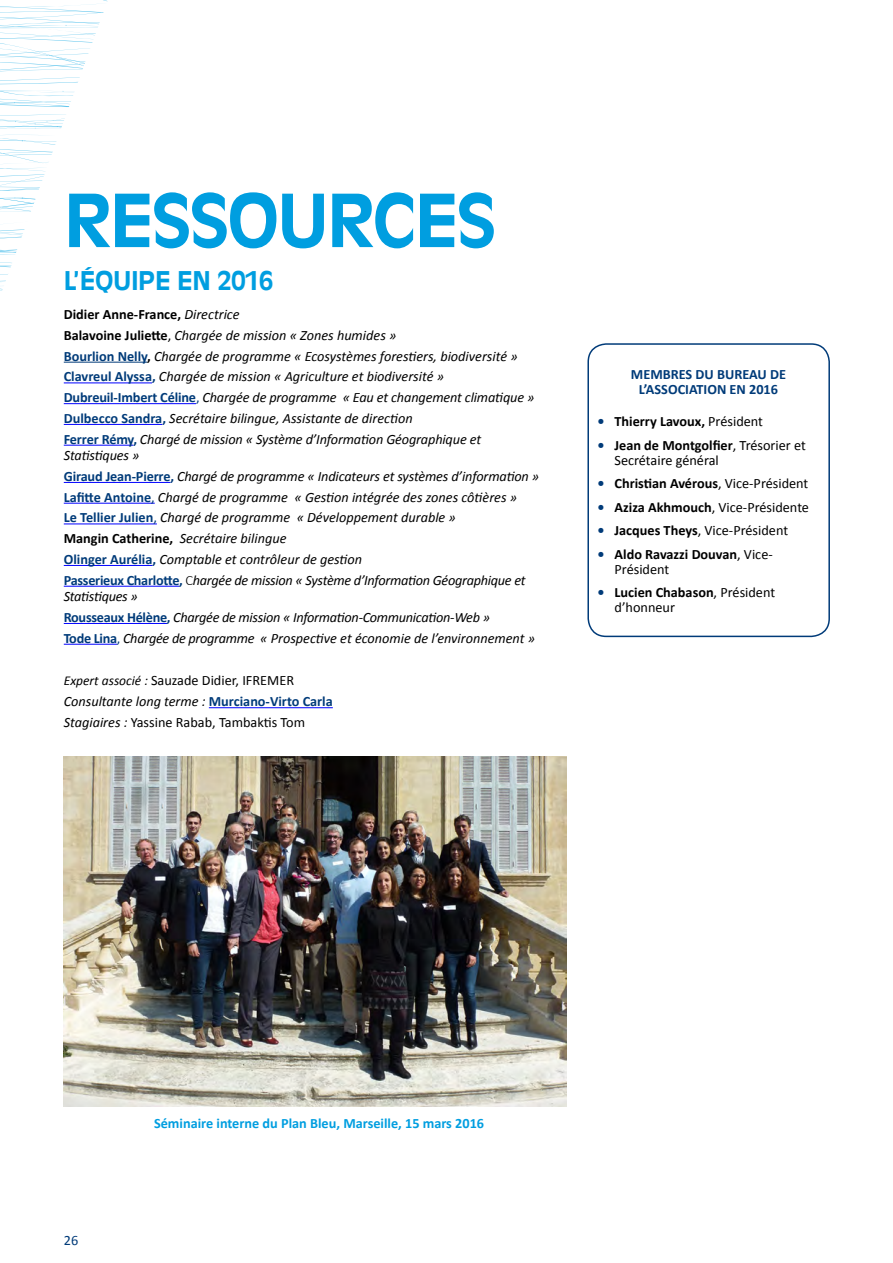
<style>
.page{position:relative;width:893px;height:1263px;background:#fff}
.page>*{position:absolute;margin:0;border:0;box-sizing:border-box;transform-origin:0 0}
.t1{font:700 72px "Antique Olive Std";letter-spacing:-.03em;color:#009ee0}
.t2{font:700 25.5px "Antique Olive Std";letter-spacing:-.01em;color:#009ee0}
.t3{font:italic 14.25px/20.7px "Calibri";letter-spacing:-.01em;color:#000}
.t4{font:14.25px/15px "Calibri";color:#000}
.t5{font:700 14.25px/15px "Calibri";color:#000}
.t6{font:700 14.25px "Calibri";color:#009ee0}
.t7{font:700 14.25px/15px "Calibri";color:#003b79;text-align:center}
.t8{font:14.25px "Calibri";color:#003b79}
.s1{font-weight:700;font-style:normal}
.s2{font-style:normal}
.s3{font-weight:700;font-style:normal;color:#003b79}
.s4{font-style:normal;color:#003b79}
.s5{font-weight:300;font-style:normal}
.s6{font-style:italic;font-size:13.5px}
.s7{font-style:italic}
.s8{font-weight:700;color:#003b79}
.s9{color:#003b79}
.s10{font-weight:400}
.s11{font-weight:700}
</style>
<div class="page">
<svg style="left:0;top:0;width:108px;height:291px"></svg>
<div style="left:587px;top:343px;width:243px;height:294px;border:2px solid #003b79;border-radius:18px"></div>
<img style="left:64px;top:756px;width:503px;height:350px">
<hr style="left:64px;top:362px;width:83px;height:1px;background:#003b79">
<hr style="left:64px;top:382px;width:88px;height:1px;background:#00f">
<hr style="left:64px;top:403px;width:132px;height:1px;background:#00f">
<hr style="left:64px;top:424px;width:98px;height:1px;background:#00f">
<hr style="left:64px;top:445px;width:69px;height:1px;background:#00f">
<hr style="left:64px;top:482px;width:106px;height:1px;background:#00f">
<hr style="left:64px;top:503px;width:91px;height:1px;background:#00f">
<hr style="left:64px;top:523px;width:93px;height:1px;background:#00f">
<hr style="left:64px;top:565px;width:89px;height:1px;background:#00f">
<hr style="left:64px;top:586px;width:115px;height:1px;background:#00f">
<hr style="left:64px;top:623px;width:103px;height:1px;background:#00f">
<hr style="left:64px;top:644px;width:53px;height:1px;background:#00f">
<hr style="left:209px;top:707px;width:124px;height:1px;background:#00f">
<h1 class="t1" style="left:64px;top:176px;width:434px">RESSOURCES</h1>
<h2 class="t2" style="left:64px;top:265px;width:211px">L’ÉQUIPE EN 2016</h2>
<p class="t3" style="left:64px;top:303px;width:472px"><span class="s1">Didier Anne-France,</span> Directrice<br><span class="s1">Balavoine Juliette</span><span class="s2">,</span> Chargée de mission « Zones humides »<br><span class="s3">Bourlion Nelly</span><span class="s1">,</span> Chargée de programme « Ecosystèmes forestiers, biodiversité » <span class="s3">Clavreul Alyssa,</span> Chargée de mission « Agriculture et biodiversité » <span class="s3">Dubreuil-Imbert Céline</span><span class="s4">,</span> Chargée de programme « Eau et changement climatique » <span class="s3">Dulbecco Sandra,</span> Secrétaire bilingue, Assistante de direction<br><span class="s3">Ferrer Rémy,</span> Chargé de mission « Système d’Information Géographique et</p>
<p class="t3" style="left:64px;top:444px;width:477px">Statistiques »<br><span class="s3">Giraud Jean-Pierre,</span> Chargé de programme « Indicateurs et systèmes d’information » <span class="s3">Lafitte Antoine</span><span class="s4">,</span> Chargé de programme « Gestion intégrée des zones côtières »<br><span class="s3">Le Tellier Julien</span><span class="s4">,</span> Chargé de programme « Développement durable »<br><span class="s1">Mangin Catherine,</span> Secrétaire bilingue<br><span class="s3">Olinger Aurélia,</span> Comptable et contrôleur de gestion<br><span class="s3">Passerieux Charlotte,</span> <span class="s5">C</span>hargée de mission « Système d’Information Géographique et</p>
<p class="t3" style="left:64px;top:585px;width:473px">Statistiques »<br><span class="s3">Rousseaux Hélène,</span> Chargée de mission « Information-Communication-Web »<br><span class="s3">Tode Lina</span><span class="s4">,</span> Chargée de programme « Prospective et économie de l’environnement »</p>
<p class="t4" style="left:64px;top:670px;width:271px;line-height:20.7px"><span class="s6">Expert associé :</span> Sauzade Didier, IFREMER<br><span class="s7">Consultante long terme :</span> <span class="s8">Murciano-Virto Carla<br></span><span class="s7">Stagiaires :</span> Yassine Rabab, Tambaktis Tom</p>
<p class="t7" style="left:631px;top:367px;width:157px">MEMBRES DU BUREAU DE<br>L’ASSOCIATION EN 2016</p>
<p class="t5" style="left:597px;top:414px;width:167px"><span class="s9">•</span> Thierry Lavoux, <span class="s10">Président</span></p>
<p class="t4" style="left:614px;top:437px;width:193px;text-indent:-17px"><span class="s8">•</span> <span class="s11">Jean de Montgolfier</span>, Trésorier et<br>Secrétaire général</p>
<p class="t5" style="left:597px;top:476px;width:212px"><span class="s9">•</span> Christian Avérous<span class="s10">, Vice-Président</span></p>
<p class="t4" style="left:597px;top:499px;width:213px"><span class="s8">•</span> <span class="s11">Aziza Akhmouch</span>, Vice-Présidente</p>
<p class="t4" style="left:597px;top:523px;width:192px"><span class="s8">•</span> <span class="s11">Jacques Theys</span>, Vice-Président</p>
<p class="t5" style="left:614px;top:546px;width:160px;text-indent:-17px"><span class="s9">•</span> Aldo Ravazzi Douvan<span class="s10">, Vice-<br>Président</span></p>
<p class="t4" style="left:614px;top:585px;width:162px;text-indent:-17px"><span class="s8">•</span> <span class="s11">Lucien Chabason</span>, Président d’honneur</p>
<p class="t8" style="left:64px;top:1231px;width:16px">26</p>
<p class="t6" style="left:154px;top:1114px;width:332px">Séminaire interne du Plan Bleu, Marseille, 15 mars 2016</p>
</div>
